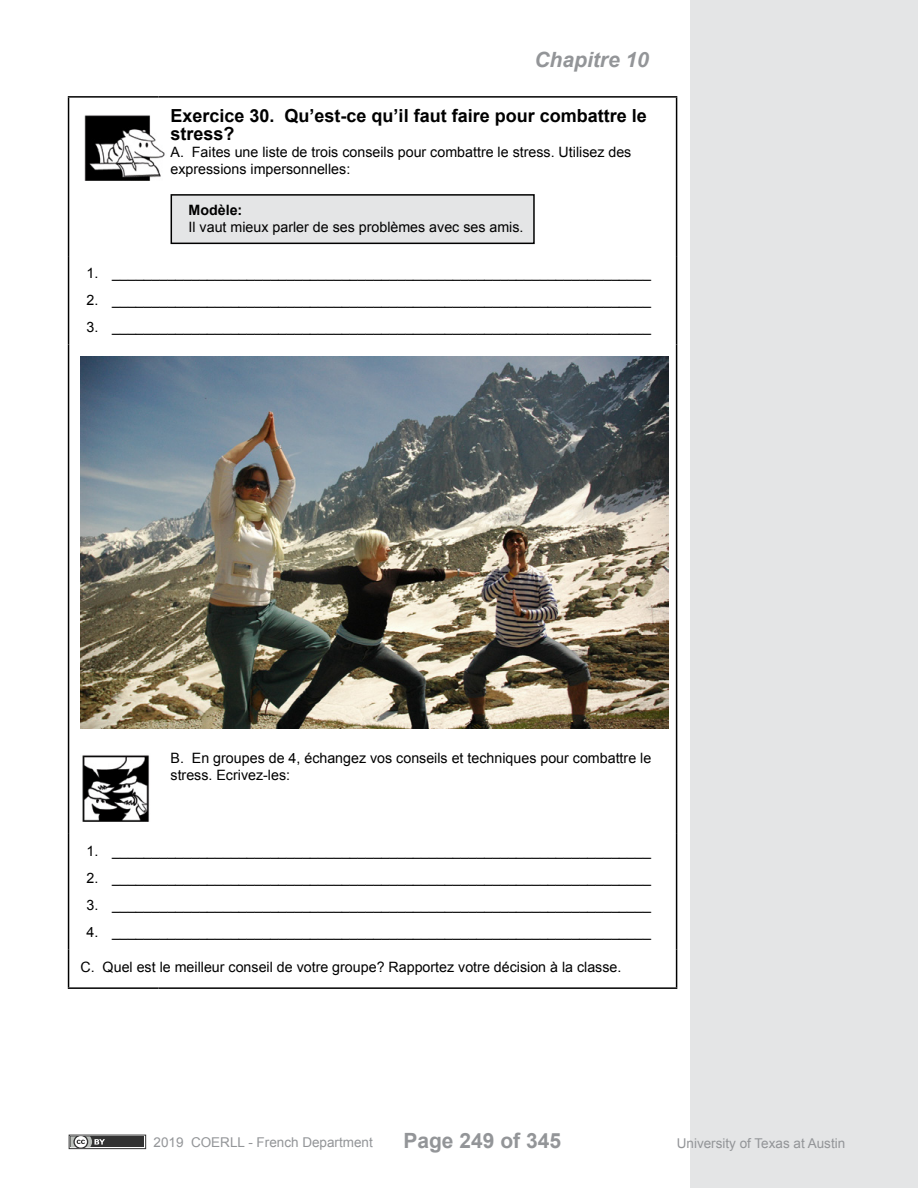
<style>
.page{position:relative;width:918px;height:1188px;background:#fff}
.page>*{position:absolute;margin:0;border:0;box-sizing:border-box;transform-origin:0 0}
.t1{font:700 21px "Arial";color:#939598}
.t2{font:italic 700 21px "Arial";color:#939598}
.t3{font:700 18px/18px "Arial";color:#000}
.t4{font:14.25px/17.1px "Arial";color:#000}
.t5{font:700 14.25px "Arial";color:#000}
.t6{font:13.5px "Arial";color:#939598}
</style>
<div class="page">
<div style="left:690px;top:0;width:228px;height:1188px;background:#e4e5e6"></div>
<svg style="left:69px;top:1135px;width:77px;height:14px"></svg>
<div style="left:71px;top:1136px;width:73px;height:11px;background:#333"></div>
<svg style="left:71px;top:1136px;width:34px;height:11px"></svg>
<hr style="left:68px;top:96px;width:91px;height:2px;background:#000">
<hr style="left:68px;top:98px;width:1px;height:158px;background:#000">
<hr style="left:159px;top:96px;width:518px;height:2px;background:#000">
<hr style="left:676px;top:98px;width:1px;height:158px;background:#000">
<hr style="left:68px;top:256px;width:1px;height:88px;background:#000">
<hr style="left:676px;top:256px;width:1px;height:88px;background:#000">
<hr style="left:68px;top:344px;width:1px;height:397px;background:#000">
<hr style="left:676px;top:344px;width:1px;height:397px;background:#000">
<hr style="left:68px;top:741px;width:1px;height:93px;background:#000">
<hr style="left:676px;top:741px;width:1px;height:93px;background:#000">
<hr style="left:68px;top:834px;width:1px;height:115px;background:#000">
<hr style="left:676px;top:834px;width:1px;height:115px;background:#000">
<hr style="left:68px;top:949px;width:1px;height:38px;background:#000">
<hr style="left:676px;top:949px;width:1px;height:38px;background:#000">
<hr style="left:68px;top:987px;width:91px;height:2px;background:#000">
<hr style="left:159px;top:987px;width:518px;height:2px;background:#000">
<img style="left:84px;top:115px;width:81px;height:66px">
<div style="left:171px;top:195px;width:363px;height:48px;background:#e4e5e6"></div>
<div style="left:171px;top:194px;width:364px;height:50px;border:2px solid #000"></div>
<img style="left:81px;top:356px;width:588px;height:373px">
<img style="left:82px;top:755px;width:68px;height:67px">
<h1 class="t2" style="left:535px;top:46px;width:116px">Chapitre 10</h1>
<p class="t3" style="left:171px;top:107px;width:478px">Exercice 30. Qu’est-ce qu’il faut faire pour combattre le stress?</p>
<p class="t4" style="left:171px;top:144px;width:462px">A. Faites une liste de trois conseils pour combattre le stress. Utilisez des expressions impersonnelles:</p>
<p class="t5" style="left:189px;top:200px;width:55px">Modèle:</p>
<p class="t4" style="left:189px;top:219px;width:336px">Il vaut mieux parler de ses problèmes avec ses amis.</p>
<p class="t4" style="left:87px;top:265px;width:566px">1. ____________________________________________________________________</p>
<p class="t4" style="left:87px;top:292px;width:566px">2. ____________________________________________________________________</p>
<p class="t4" style="left:87px;top:319px;width:566px">3. ____________________________________________________________________</p>
<p class="t4" style="left:171px;top:750px;width:482px">B. En groupes de 4, échangez vos conseils et techniques pour combattre le stress. Ecrivez-les:</p>
<p class="t4" style="left:87px;top:843px;width:566px">1. ____________________________________________________________________</p>
<p class="t4" style="left:87px;top:870px;width:566px">2. ____________________________________________________________________</p>
<p class="t4" style="left:87px;top:897px;width:566px">3. ____________________________________________________________________</p>
<p class="t4" style="left:87px;top:924px;width:566px">4. ____________________________________________________________________</p>
<p class="t4" style="left:80px;top:958px;width:542px">C. Quel est le meilleur conseil de votre groupe? Rapportez votre décision à la classe.</p>
<p class="t6" style="left:154px;top:1133px;width:221px">2019 COERLL - French Department</p>
<h1 class="t1" style="left:403px;top:1126px;width:159px">Page 249 of 345</h1>
<p class="t6" style="left:677px;top:1134px;width:170px">University of Texas at Austin</p>
</div>
